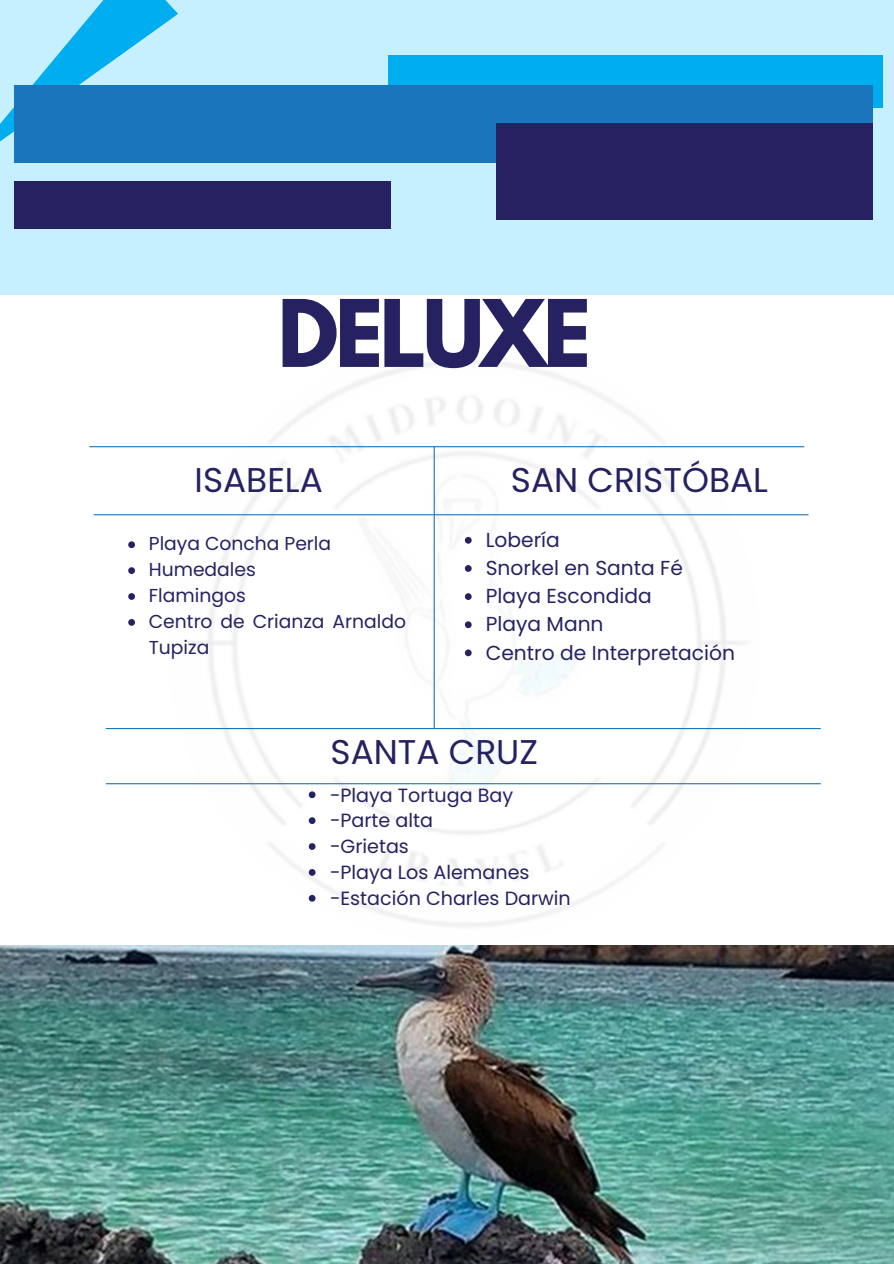
<style>
.page{position:relative;width:894px;height:1264px;background:#fff}
.page>*{position:absolute;margin:0;border:0;box-sizing:border-box;transform-origin:0 0}
.t1{font:700 82.35px "League Spartan";letter-spacing:-.04em;color:#262262}
.t2{font:34.35px "Poppins";color:#262262}
.t3{font:20.25px "Poppins";color:#262262}
.t4{font:19.05px "Poppins";color:#262262}
.t5{font:18.75px/25.8px "Poppins";color:#262262}
</style>
<div class="page">
<div style="left:0;top:0;width:893px;height:295px;background:#c6f0ff"></div>
<div style="left:388px;top:55px;width:495px;height:52px;background:#00aeef"></div>
<svg style="left:0;top:0;width:178px;height:142px"></svg>
<div style="left:14px;top:86px;width:858px;height:77px;background:#1b75bc"></div>
<div style="left:496px;top:123px;width:376px;height:97px;background:#262262"></div>
<div style="left:14px;top:182px;width:376px;height:47px;background:#262262"></div>
<img style="left:0;top:945px;width:893px;height:318px">
<img style="left:158px;top:359px;width:610px;height:594px">
<hr style="left:89px;top:446px;width:715px;height:1px;background:#1b75bc">
<hr style="left:94px;top:514px;width:714px;height:1px;background:#1b75bc">
<hr style="left:433px;top:446px;width:1px;height:283px;background:#1b75bc">
<svg style="left:128px;top:541px;width:7px;height:7px"></svg>
<svg style="left:128px;top:567px;width:7px;height:7px"></svg>
<svg style="left:128px;top:593px;width:7px;height:7px"></svg>
<svg style="left:128px;top:619px;width:7px;height:6px"></svg>
<svg style="left:465px;top:537px;width:6px;height:6px"></svg>
<svg style="left:465px;top:565px;width:6px;height:7px"></svg>
<svg style="left:465px;top:593px;width:6px;height:7px"></svg>
<svg style="left:465px;top:621px;width:6px;height:7px"></svg>
<svg style="left:465px;top:649px;width:6px;height:7px"></svg>
<svg style="left:309px;top:791px;width:6px;height:7px"></svg>
<svg style="left:309px;top:817px;width:6px;height:7px"></svg>
<svg style="left:309px;top:843px;width:6px;height:6px"></svg>
<svg style="left:309px;top:869px;width:6px;height:6px"></svg>
<svg style="left:309px;top:894px;width:6px;height:7px"></svg>
<hr style="left:106px;top:728px;width:714px;height:1px;background:#1b75bc">
<hr style="left:106px;top:783px;width:714px;height:1px;background:#1b75bc">
<h1 class="t1" style="left:277px;top:293px;width:314px">DELUXE</h1>
<p class="t2" style="left:194px;top:455px;width:130px">ISABELA</p>
<h2 class="t2" style="left:511px;top:456px;width:258px">SAN CRISTÓBAL</h2>
<h2 class="t5" style="left:149px;top:531px;width:184px">Playa Concha Perla</h2>
<h2 class="t5" style="left:149px;top:556px;width:109px">Humedales</h2>
<p class="t5" style="left:149px;top:582px;width:98px">Flamingos</p>
<p class="t5" style="left:149px;top:608px;width:258px">Centro de Crianza Arnaldo<br>Tupiza</p>
<p class="t3" style="left:485px;top:526px;width:76px">Lobería</p>
<p class="t3" style="left:485px;top:554px;width:199px">Snorkel en Santa Fé</p>
<p class="t3" style="left:485px;top:582px;width:167px">Playa Escondida</p>
<p class="t3" style="left:485px;top:610px;width:119px">Playa Mann</p>
<p class="t3" style="left:485px;top:638px;width:251px">Centro de Interpretación</p>
<p class="t2" style="left:330px;top:728px;width:209px">SANTA CRUZ</p>
<p class="t4" style="left:330px;top:781px;width:185px">-Playa Tortuga Bay</p>
<p class="t4" style="left:330px;top:807px;width:104px">-Parte alta</p>
<p class="t4" style="left:330px;top:833px;width:80px">-Grietas</p>
<p class="t4" style="left:330px;top:859px;width:201px">-Playa Los Alemanes</p>
<p class="t4" style="left:330px;top:885px;width:242px">-Estación Charles Darwin</p>
</div>
